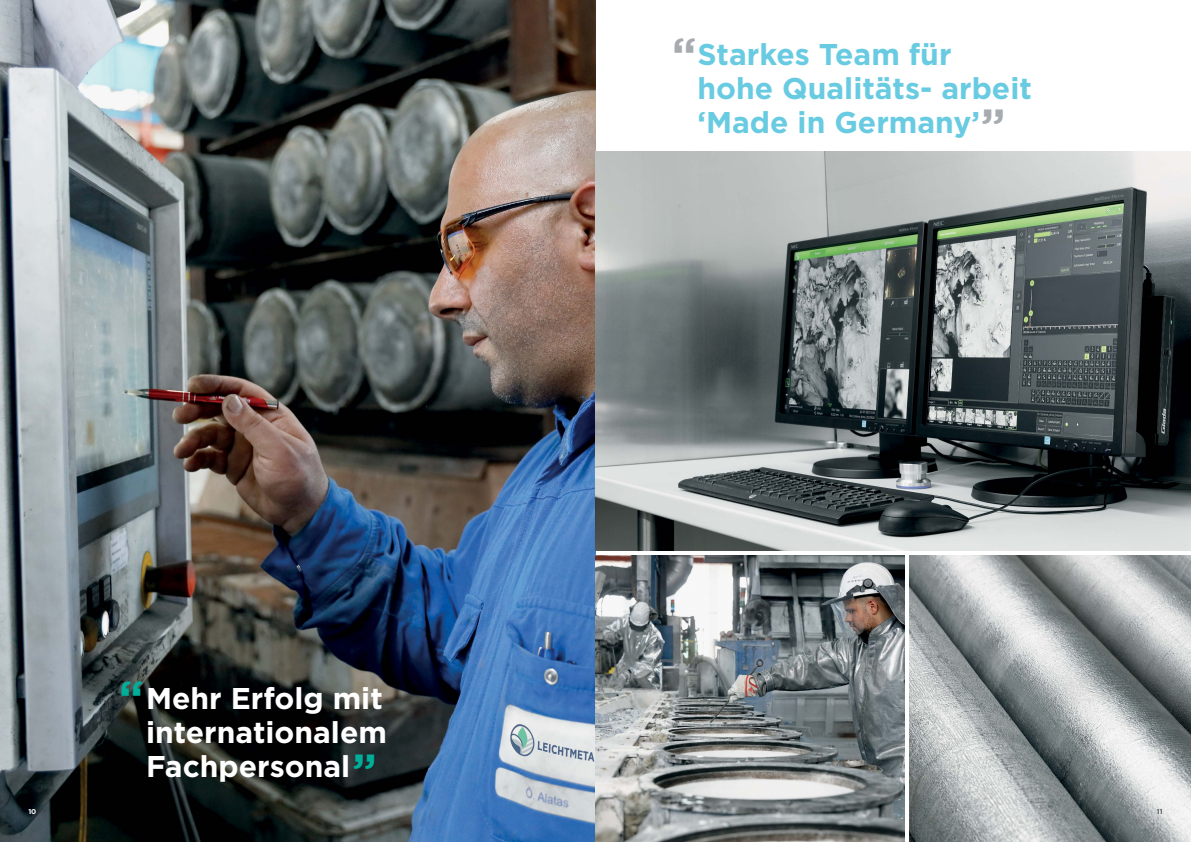
<style>
.page{position:relative;width:1191px;height:842px;background:#fff}
.page>*{position:absolute;margin:0;border:0;box-sizing:border-box;transform-origin:0 0}
.t1{font:700 45px "Gotham";color:#00ae9a}
.t2{font:700 45px "Gotham";color:#a5abaf}
.t3{font:700 30px/34px "Gotham";color:#69cbe1}
.t4{font:700 30px/34px "Gotham";color:#fff}
.t5{font:700 7px "Gotham HTF";color:#fff}
.t6{font:700 7px "Gotham HTF";color:#58595b}
.s1{font-size:45px;color:#a5abaf}
</style>
<div class="page">
<img style="left:0;top:0;width:595px;height:842px">
<img style="left:595px;top:556px;width:309px;height:286px">
<img style="left:596px;top:152px;width:595px;height:398px">
<img style="left:909px;top:556px;width:282px;height:286px">
<h1 class="t1" style="left:119px;top:671px;width:26px">“</h1>
<p class="t4" style="left:146px;top:680px;width:242px">Mehr Erfolg mit internationalem<br>Fachpersonal</p>
<h1 class="t1" style="left:352px;top:744px;width:26px">”</h1>
<h1 class="t2" style="left:672px;top:28px;width:26px">“</h1>
<p class="t3" style="left:697px;top:37px;width:336px">Starkes Team für hohe Qualitäts- arbeit ‘Made in Germany’<span class="s1">”</span></p>
<p class="t5" style="left:28px;top:807px;width:10px">10</p>
<p class="t6" style="left:1156px;top:807px;width:7px">11</p>
</div>
